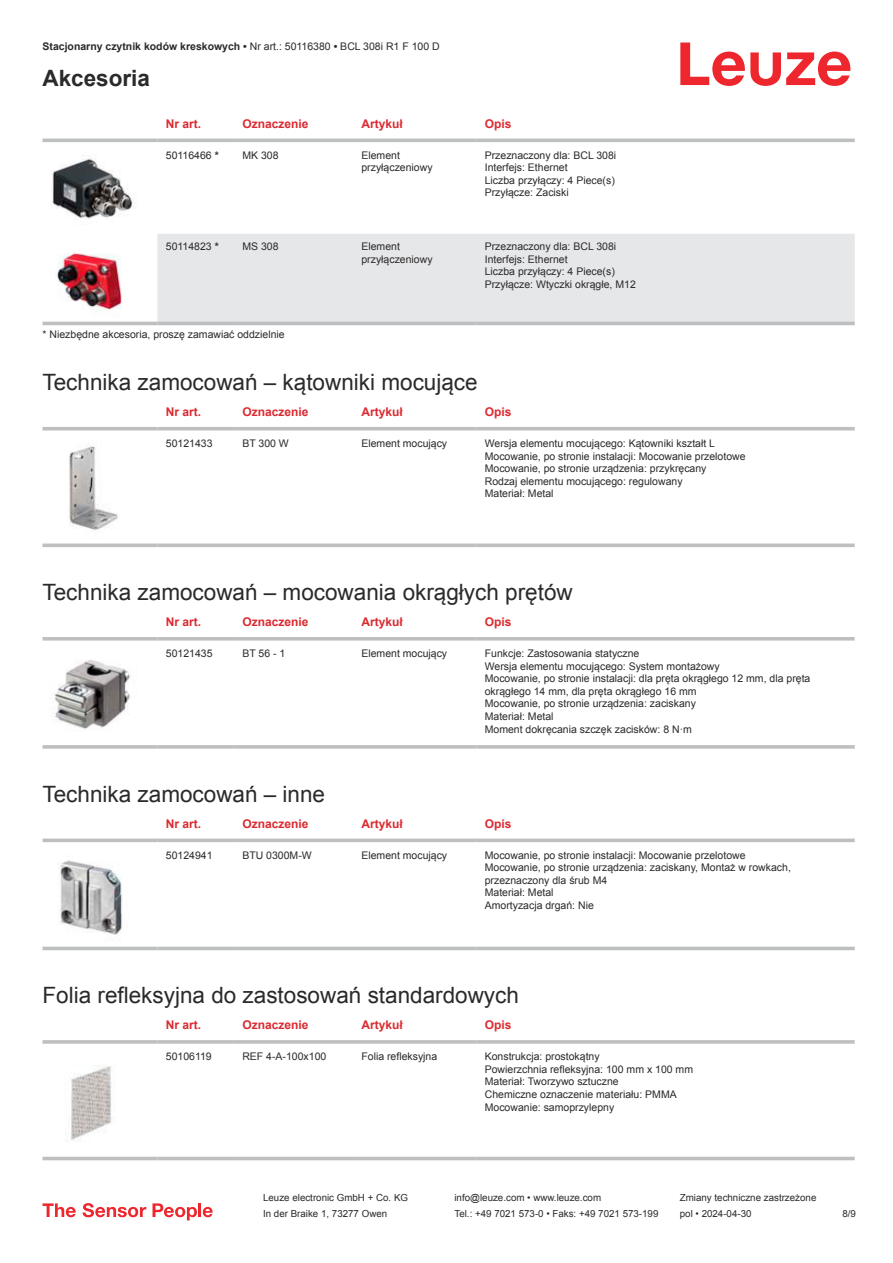
<style>
.page{position:relative;width:893px;height:1263px;background:#fff}
.page>*{position:absolute;margin:0;border:0;box-sizing:border-box;transform-origin:0 0}
.t1{font:22.5px "Arial";color:#2b292a}
.t2{font:700 22.5px "Arial";color:#2b292a}
.t3{font:700 12px "Arial";color:#db2a30}
.t4{font:10.5px/12.6px "Arial";color:#2b292a}
.t5{font:700 10.5px "Arial";color:#2b292a}
.t6{font:9.75px "Arial";color:#2b292a}
.s1{font-weight:400}
.s2{font-weight:700}
</style>
<div class="page">
<svg style="left:680px;top:43px;width:170px;height:43px"></svg>
<svg style="left:43px;top:138px;width:812px;height:188px"></svg>
<div style="left:157px;top:234px;width:698px;height:88px;background:#e6e7e9"></div>
<hr style="left:43px;top:139px;width:114px;height:3px;background:#bdbfc1">
<hr style="left:157px;top:139px;width:77px;height:3px;background:#bdbfc1">
<hr style="left:234px;top:139px;width:119px;height:3px;background:#bdbfc1">
<hr style="left:353px;top:139px;width:123px;height:3px;background:#bdbfc1">
<hr style="left:476px;top:139px;width:379px;height:3px;background:#bdbfc1">
<hr style="left:43px;top:322px;width:114px;height:3px;background:#bdbfc1">
<hr style="left:157px;top:322px;width:77px;height:3px;background:#bdbfc1">
<hr style="left:234px;top:322px;width:119px;height:3px;background:#bdbfc1">
<hr style="left:353px;top:322px;width:123px;height:3px;background:#bdbfc1">
<hr style="left:476px;top:322px;width:379px;height:3px;background:#bdbfc1">
<img style="left:43px;top:146px;width:97px;height:83px">
<img style="left:43px;top:238px;width:97px;height:81px">
<svg style="left:43px;top:430px;width:812px;height:1px"></svg>
<hr style="left:43px;top:427px;width:114px;height:3px;background:#bdbfc1">
<hr style="left:157px;top:427px;width:77px;height:3px;background:#bdbfc1">
<hr style="left:234px;top:427px;width:119px;height:3px;background:#bdbfc1">
<hr style="left:353px;top:427px;width:123px;height:3px;background:#bdbfc1">
<hr style="left:476px;top:427px;width:379px;height:3px;background:#bdbfc1">
<svg style="left:43px;top:543px;width:114px;height:4px"></svg>
<svg style="left:157px;top:543px;width:77px;height:4px"></svg>
<svg style="left:234px;top:543px;width:119px;height:4px"></svg>
<svg style="left:353px;top:543px;width:123px;height:4px"></svg>
<svg style="left:476px;top:543px;width:379px;height:4px;fill:#bdbfc1"></svg>
<img style="left:69px;top:443px;width:49px;height:88px">
<svg style="left:43px;top:640px;width:812px;height:1px"></svg>
<hr style="left:43px;top:637px;width:114px;height:3px;background:#bdbfc1">
<hr style="left:157px;top:637px;width:77px;height:3px;background:#bdbfc1">
<hr style="left:234px;top:637px;width:119px;height:3px;background:#bdbfc1">
<hr style="left:353px;top:637px;width:123px;height:3px;background:#bdbfc1">
<hr style="left:476px;top:637px;width:379px;height:3px;background:#bdbfc1">
<svg style="left:43px;top:745px;width:114px;height:4px"></svg>
<svg style="left:157px;top:745px;width:77px;height:4px"></svg>
<svg style="left:234px;top:745px;width:119px;height:4px"></svg>
<svg style="left:353px;top:745px;width:123px;height:4px"></svg>
<svg style="left:476px;top:745px;width:379px;height:4px;fill:#c3c5c7"></svg>
<img style="left:53px;top:660px;width:78px;height:70px">
<div style="left:43px;top:946px;width:812px;height:5px;background:#eeefef"></div>
<svg style="left:43px;top:838px;width:114px;height:4px"></svg>
<svg style="left:157px;top:838px;width:77px;height:4px"></svg>
<svg style="left:234px;top:838px;width:119px;height:4px"></svg>
<svg style="left:353px;top:838px;width:123px;height:4px"></svg>
<svg style="left:476px;top:838px;width:379px;height:4px;fill:#bdbfc1"></svg>
<hr style="left:43px;top:947px;width:114px;height:3px;background:#bdbfc1">
<hr style="left:157px;top:947px;width:77px;height:3px;background:#bdbfc1">
<hr style="left:234px;top:947px;width:119px;height:3px;background:#bdbfc1">
<hr style="left:353px;top:947px;width:123px;height:3px;background:#bdbfc1">
<hr style="left:476px;top:947px;width:379px;height:3px;background:#bdbfc1">
<img style="left:58px;top:860px;width:64px;height:75px">
<div style="left:43px;top:1156px;width:812px;height:5px;background:#edeeee"></div>
<svg style="left:43px;top:1040px;width:114px;height:4px"></svg>
<hr style="left:157px;top:1040px;width:77px;height:4px;background:#c5c7c9">
<svg style="left:234px;top:1040px;width:119px;height:4px"></svg>
<svg style="left:353px;top:1040px;width:123px;height:4px"></svg>
<hr style="left:476px;top:1040px;width:379px;height:4px;background:#c5c7c9">
<hr style="left:43px;top:1157px;width:114px;height:3px;background:#bdbfc1">
<hr style="left:157px;top:1157px;width:77px;height:3px;background:#bdbfc1">
<hr style="left:234px;top:1157px;width:119px;height:3px;background:#bdbfc1">
<hr style="left:353px;top:1157px;width:123px;height:3px;background:#bdbfc1">
<hr style="left:476px;top:1157px;width:379px;height:3px;background:#bdbfc1">
<img style="left:71px;top:1066px;width:41px;height:75px">
<svg style="left:43px;top:1203px;width:33px;height:14px"></svg>
<svg style="left:83px;top:1203px;width:63px;height:14px"></svg>
<svg style="left:153px;top:1203px;width:44px;height:17px"></svg>
<hr style="left:198px;top:1203px;width:3px;height:14px;background:#ed272d">
<svg style="left:203px;top:1207px;width:10px;height:10px"></svg>
<p class="t5" style="left:43px;top:43px;width:399px">Stacjonarny czytnik kodów kreskowych • <span class="s1">Nr art.: 50116380</span> • <span class="s1">BCL 308i R1 F 100 D</span></p>
<h1 class="t2" style="left:43px;top:70px;width:109px">Akcesoria</h1>
<p class="t3" style="left:166px;top:115px;width:37px">Nr art.</p>
<p class="t3" style="left:242px;top:119px;width:68px">Oznaczenie</p>
<p class="t3" style="left:361px;top:115px;width:43px">Artykuł</p>
<p class="t3" style="left:485px;top:119px;width:28px">Opis</p>
<p class="t4" style="left:166px;top:148px;width:54px">50116466 <span class="s2">*</span></p>
<p class="t4" style="left:242px;top:150px;width:38px">MK 308</p>
<p class="t4" style="left:361px;top:148px;width:73px">Element przyłączeniowy</p>
<p class="t4" style="left:485px;top:148px;width:133px">Przeznaczony dla: BCL 308i<br>Interfejs: Ethernet<br>Liczba przyłączy: 4 Piece(s)<br>Przyłącze: Zaciski</p>
<p class="t4" style="left:166px;top:240px;width:54px">50114823 <span class="s2">*</span></p>
<p class="t4" style="left:242px;top:240px;width:38px">MS 308</p>
<p class="t4" style="left:361px;top:240px;width:73px">Element przyłączeniowy</p>
<p class="t4" style="left:485px;top:240px;width:153px">Przeznaczony dla: BCL 308i<br>Interfejs: Ethernet<br>Liczba przyłączy: 4 Piece(s)<br>Przyłącze: Wtyczki okrągłe, M12</p>
<p class="t4" style="left:43px;top:328px;width:244px">* Niezbędne akcesoria, proszę zamawiać oddzielnie</p>
<h1 class="t1" style="left:43px;top:366px;width:437px">Technika zamocowań – kątowniki mocujące</h1>
<p class="t3" style="left:166px;top:403px;width:37px">Nr art.</p>
<p class="t3" style="left:242px;top:407px;width:68px">Oznaczenie</p>
<p class="t3" style="left:361px;top:403px;width:43px">Artykuł</p>
<p class="t3" style="left:485px;top:407px;width:28px">Opis</p>
<p class="t4" style="left:166px;top:437px;width:48px">50121433</p>
<p class="t4" style="left:242px;top:438px;width:48px">BT 300 W</p>
<p class="t4" style="left:361px;top:437px;width:87px">Element mocujący</p>
<p class="t4" style="left:485px;top:437px;width:262px">Wersja elementu mocującego: Kątowniki kształt L Mocowanie, po stronie instalacji: Mocowanie przelotowe Mocowanie, po stronie urządzenia: przykręcany<br>Rodzaj elementu mocującego: regulowany<br>Materiał: Metal</p>
<h1 class="t1" style="left:43px;top:577px;width:532px">Technika zamocowań – mocowania okrągłych prętów</h1>
<p class="t3" style="left:166px;top:613px;width:37px">Nr art.</p>
<p class="t3" style="left:242px;top:617px;width:68px">Oznaczenie</p>
<p class="t3" style="left:361px;top:613px;width:43px">Artykuł</p>
<p class="t3" style="left:485px;top:617px;width:28px">Opis</p>
<p class="t4" style="left:166px;top:647px;width:48px">50121435</p>
<p class="t4" style="left:242px;top:648px;width:44px">BT 56 - 1</p>
<p class="t4" style="left:361px;top:647px;width:87px">Element mocujący</p>
<p class="t4" style="left:485px;top:647px;width:327px">Funkcje: Zastosowania statyczne<br>Wersja elementu mocującego: System montażowy<br>Mocowanie, po stronie instalacji: dla pręta okrągłego 12 mm, dla pręta okrągłego 14 mm, dla pręta okrągłego 16 mm<br>Mocowanie, po stronie urządzenia: zaciskany<br>Materiał: Metal<br>Moment dokręcania szczęk zacisków: 8 N·m</p>
<h1 class="t1" style="left:43px;top:778px;width:284px">Technika zamocowań – inne</h1>
<p class="t3" style="left:166px;top:815px;width:37px">Nr art.</p>
<p class="t3" style="left:242px;top:819px;width:68px">Oznaczenie</p>
<p class="t3" style="left:361px;top:815px;width:43px">Artykuł</p>
<p class="t3" style="left:485px;top:819px;width:28px">Opis</p>
<p class="t4" style="left:166px;top:848px;width:48px">50124941</p>
<p class="t4" style="left:242px;top:849px;width:71px">BTU 0300M-W</p>
<p class="t4" style="left:361px;top:848px;width:87px">Element mocujący</p>
<p class="t4" style="left:485px;top:848px;width:308px">Mocowanie, po stronie instalacji: Mocowanie przelotowe Mocowanie, po stronie urządzenia: zaciskany, Montaż w rowkach, przeznaczony dla śrub M4<br>Materiał: Metal<br>Amortyzacja drgań: Nie</p>
<h1 class="t1" style="left:43px;top:980px;width:478px">Folia refleksyjna do zastosowań standardowych</h1>
<p class="t3" style="left:166px;top:1016px;width:37px">Nr art.</p>
<p class="t3" style="left:242px;top:1020px;width:68px">Oznaczenie</p>
<p class="t3" style="left:361px;top:1016px;width:43px">Artykuł</p>
<p class="t3" style="left:485px;top:1020px;width:28px">Opis</p>
<p class="t4" style="left:166px;top:1050px;width:47px">50106119</p>
<p class="t4" style="left:242px;top:1050px;width:86px">REF 4-A-100x100</p>
<p class="t4" style="left:361px;top:1050px;width:77px">Folia refleksyjna</p>
<p class="t4" style="left:485px;top:1050px;width:210px">Konstrukcja: prostokątny<br>Powierzchnia refleksyjna: 100 mm x 100 mm<br>Materiał: Tworzywo sztuczne<br>Chemiczne oznaczenie materiału: PMMA<br>Mocowanie: samoprzylepny</p>
<p class="t6" style="left:263px;top:1191px;width:146px">Leuze electronic GmbH + Co. KG</p>
<p class="t6" style="left:454px;top:1191px;width:148px">info@leuze.com • www.leuze.com</p>
<p class="t6" style="left:680px;top:1191px;width:138px">Zmiany techniczne zastrzeżone</p>
<p class="t6" style="left:263px;top:1210px;width:126px">In der Braike 1, 73277 Owen</p>
<p class="t6" style="left:454px;top:1207px;width:205px">Tel.: +49 7021 573-0 • Faks: +49 7021 573-199</p>
<p class="t6" style="left:680px;top:1207px;width:73px">pol • 2024-04-30</p>
<p class="t6" style="left:842px;top:1210px;width:15px">8 /9</p>
</div>
